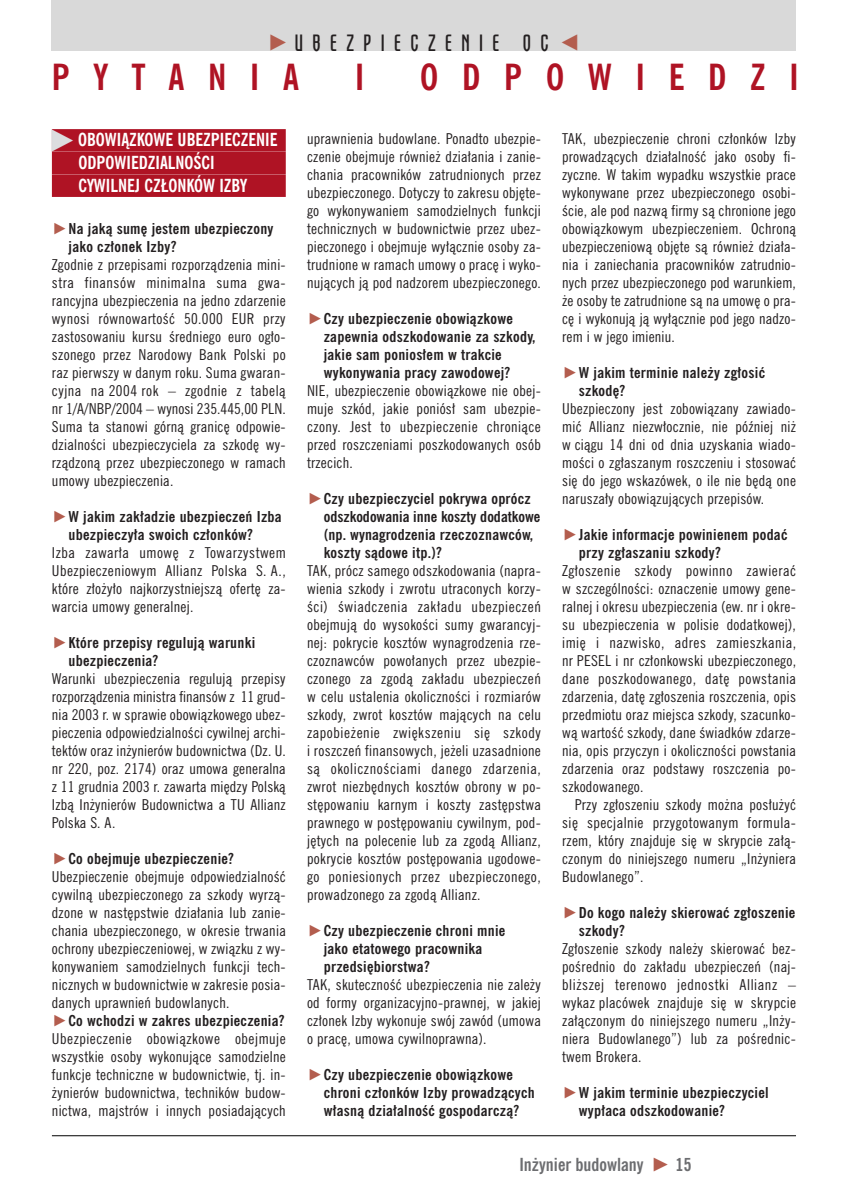
<style>
.page{position:relative;width:858px;height:1199px;background:#fff}
.page>*{position:absolute;margin:0;border:0;box-sizing:border-box;transform-origin:0 0}
.t1{font:700 condensed 36px "News Gothic PL";letter-spacing:.655em;color:#af1324}
.t2{font:700 24px "Orbon PL";letter-spacing:.39em;color:#231f20}
.t3{font:700 condensed 18px/22.6px "News Gothic PL";color:#fff}
.t4{font:700 condensed 18px "News Gothic PL";color:#6c6d70}
.t5{font:condensed 15px/18px "News Gothic PL";letter-spacing:.015em;color:#231f20;text-align:justify;scale:1.05 1}
.t6{font:700 condensed 15px/18px "News Gothic PL";letter-spacing:.015em;color:#231f20;scale:1.05 1}
.s1{font-family:"Newspaper Pi PL";font-weight:400;font-size:21px;color:#b35d4e}
.s2{font-family:"Newspaper Pi PL";font-weight:400;font-stretch:normal;font-size:29.25px;color:#dcdddf}
.s3{font-family:"Newspaper Pi PL";font-weight:400;font-stretch:normal;color:#b35d4e}
.s4{font-family:"Newspaper Pi PL";font-stretch:normal;color:#b35d4e}
.s5{font-weight:700}
</style>
<div class="page">
<hr style="left:52px;top:1135px;width:744px;height:1px;background:#000">
<div style="left:52px;top:0;width:744px;height:51px;background:#d9d9d9"></div>
<div style="left:52px;top:129px;width:234px;height:23px;background:#af1324"></div>
<div style="left:52px;top:152px;width:234px;height:22px;background:#af1324"></div>
<div style="left:52px;top:174px;width:234px;height:23px;background:#af1324"></div>
<h2 class="t2" style="left:267px;top:35px;width:316px"><span class="s1">V</span>UBEZPIECZENIE OC<span class="s1">C</span></h2>
<h1 class="t1" style="left:52px;top:64px;width:249px">PYTANIA</h1>
<h1 class="t1" style="left:355px;top:64px;width:11px">I</h1>
<h1 class="t1" style="left:420px;top:64px;width:380px">ODPOWIEDZI</h1>
<p class="t3" style="left:78px;top:130px;width:201px;text-indent:-32px"><span class="s2">V</span>OBOWIÑZKOWE UBEZPIECZENIE<br>ODPOWIEDZIALNOÂCI<br>CYWILNEJ CZ¸ONKÓW IZBY</p>
<p class="t6" style="left:69px;top:221px;width:197px;text-indent:-17px"><span class="s3">V</span>Na jakà sum´ jestem ubezpieczony jako cz∏onek Izby?</p>
<p class="t5" style="left:52px;top:257px;width:224px">Zgodnie z przepisami rozporzàdzenia mini&shy;stra finansów minimalna suma gwa&shy;rancyjna ubezpieczenia na jedno zdarzenie wynosi równowartoÊç 50.000 EUR przy zastosowaniu kursu Êredniego euro og∏o&shy;szonego przez Narodowy Bank Polski po raz pierwszy w danym roku. Suma gwaran&shy;cyjna na 2004 rok – zgodnie z tabelà nr 1/A/NBP/2004 – wynosi 235.445,00 PLN.<br>Suma ta stanowi górnà granic´ odpowie&shy;dzialnoÊci ubezpieczyciela za szkod´ wy&shy;rzàdzonà przez ubezpieczonego w ramach umowy ubezpieczenia.</p>
<p class="t6" style="left:69px;top:509px;width:204px;text-indent:-17px"><span class="s3">V</span>W jakim zak∏adzie ubezpieczeƒ Izba ubezpieczy∏a swoich cz∏onków?</p>
<p class="t5" style="left:52px;top:545px;width:224px">Izba zawar∏a umow´ z Towarzystwem Ubezpieczeniowym Allianz Polska S. A., które z∏o˝y∏o najkorzystniejszà ofert´ za&shy;warcia umowy generalnej.</p>
<p class="t6" style="left:69px;top:635px;width:179px;text-indent:-17px"><span class="s3">V</span>Które przepisy regulujà warunki ubezpieczenia?</p>
<p class="t5" style="left:52px;top:671px;width:224px">Warunki ubezpieczenia regulujà przepisy rozporzàdzenia ministra finansów z 11 grud&shy;nia 2003 r. w sprawie obowiàzkowego ubez&shy;pieczenia odpowiedzialnoÊci cywilnej archi&shy;tektów oraz in˝ynierów budownictwa (Dz. U. nr 220, poz. 2174) oraz umowa generalna z 11 grudnia 2003 r. zawarta mi´dzy Polskà Izbà In˝ynierów Budownictwa a TU Allianz Polska S. A.</p>
<p class="t5" style="left:52px;top:851px;width:224px;text-align:left"><span class="s4">V</span><span class="s5">Co obejmuje ubezpieczenie?<br></span>Ubezpieczenie obejmuje odpowiedzialnoÊç cywilnà ubezpieczonego za szkody wyrzà&shy;dzone w nast´pstwie dzia∏ania lub zanie&shy;chania ubezpieczonego, w okresie trwania ochrony ubezpieczeniowej, w zwiàzku z wy&shy;konywaniem samodzielnych funkcji tech&shy;nicznych w budownictwie w zakresie posia&shy;danych uprawnieƒ budowlanych.<br><span class="s4">V</span><span class="s5">Co wchodzi w zakres ubezpieczenia?<br></span>Ubezpieczenie obowiàzkowe obejmuje wszystkie osoby wykonujàce samodzielne funkcje techniczne w budownictwie, tj. in-˝ynierów budownictwa, techników budow&shy;nictwa, majstrów i innych posiadajàcych</p>
<p class="t5" style="left:307px;top:131px;width:224px">uprawnienia budowlane. Ponadto ubezpie&shy;czenie obejmuje równie˝ dzia∏ania i zanie&shy;chania pracowników zatrudnionych przez ubezpieczonego. Dotyczy to zakresu obj´te&shy;go wykonywaniem samodzielnych funkcji technicznych w budownictwie przez ubez&shy;pieczonego i obejmuje wy∏àcznie osoby za&shy;trudnione w ramach umowy o prac´ i wyko&shy;nujàcych jà pod nadzorem ubezpieczonego.</p>
<p class="t6" style="left:324px;top:311px;width:203px;text-indent:-17px"><span class="s3">V</span>Czy ubezpieczenie obowiàzkowe zapewnia odszkodowanie za szkody, jakie sam ponios∏em w trakcie wykonywania pracy zawodowej?</p>
<p class="t5" style="left:307px;top:383px;width:224px">NIE, ubezpieczenie obowiàzkowe nie obej&shy;muje szkód, jakie poniós∏ sam ubezpie&shy;czony. Jest to ubezpieczenie chroniàce przed roszczeniami poszkodowanych osób trzecich.</p>
<p class="t6" style="left:324px;top:491px;width:208px;text-indent:-17px"><span class="s3">V</span>Czy ubezpieczyciel pokrywa oprócz odszkodowania inne koszty dodatkowe (np. wynagrodzenia rzeczoznawców, koszty sàdowe itp.)?</p>
<p class="t5" style="left:307px;top:563px;width:224px">TAK, prócz samego odszkodowania (napra&shy;wienia szkody i zwrotu utraconych korzy-Êci) Êwiadczenia zak∏adu ubezpieczeƒ obejmujà do wysokoÊci sumy gwarancyj&shy;nej: pokrycie kosztów wynagrodzenia rze&shy;czoznawców powo∏anych przez ubezpie&shy;czonego za zgodà zak∏adu ubezpieczeƒ w celu ustalenia okolicznoÊci i rozmiarów szkody, zwrot kosztów majàcych na celu zapobie˝enie zwi´kszeniu si´ szkody i roszczeƒ finansowych, je˝eli uzasadnione sà okolicznoÊciami danego zdarzenia, zwrot niezb´dnych kosztów obrony w po&shy;st´powaniu karnym i koszty zast´pstwa prawnego w post´powaniu cywilnym, pod&shy;j´tych na polecenie lub za zgodà Allianz, pokrycie kosztów post´powania ugodowe&shy;go poniesionych przez ubezpieczonego, prowadzonego za zgodà Allianz.</p>
<p class="t6" style="left:324px;top:923px;width:175px;text-indent:-17px"><span class="s3">V</span>Czy ubezpieczenie chroni mnie jako etatowego pracownika przedsi´biorstwa?</p>
<p class="t5" style="left:307px;top:977px;width:224px">TAK, skutecznoÊç ubezpieczenia nie zale˝y od formy organizacyjno-prawnej, w jakiej cz∏onek Izby wykonuje swój zawód (umowa o prac´, umowa cywilnoprawna).</p>
<p class="t6" style="left:324px;top:1067px;width:203px;text-indent:-17px"><span class="s3">V</span>Czy ubezpieczenie obowiàzkowe chroni cz∏onków Izby prowadzàcych w∏asnà dzia∏alnoÊç gospodarczà?</p>
<p class="t5" style="left:562px;top:131px;width:224px">TAK, ubezpieczenie chroni cz∏onków Izby prowadzàcych dzia∏alnoÊç jako osoby fi&shy;zyczne. W takim wypadku wszystkie prace wykonywane przez ubezpieczonego osobi-Êcie, ale pod nazwà firmy sà chronione jego obowiàzkowym ubezpieczeniem. Ochronà ubezpieczeniowà obj´te sà równie˝ dzia∏a&shy;nia i zaniechania pracowników zatrudnio&shy;nych przez ubezpieczonego pod warunkiem, ˝e osoby te zatrudnione sà na umow´ o pra&shy;c´ i wykonujà jà wy∏àcznie pod jego nadzo&shy;rem i w jego imieniu.</p>
<p class="t6" style="left:579px;top:365px;width:179px;text-indent:-17px"><span class="s3">V</span>W jakim terminie nale˝y zg∏osiç szkod´?</p>
<p class="t5" style="left:562px;top:401px;width:224px">Ubezpieczony jest zobowiàzany zawiado&shy;miç Allianz niezw∏ocznie, nie póêniej ni˝ w ciàgu 14 dni od dnia uzyskania wiado&shy;moÊci o zg∏aszanym roszczeniu i stosowaç si´ do jego wskazówek, o ile nie b´dà one narusza∏y obowiàzujàcych przepisów.</p>
<p class="t6" style="left:579px;top:527px;width:200px;text-indent:-17px"><span class="s3">V</span>Jakie informacje powinienem podaç przy zg∏aszaniu szkody?</p>
<p class="t5" style="left:562px;top:563px;width:224px">Zg∏oszenie szkody powinno zawieraç w szczególnoÊci: oznaczenie umowy gene&shy;ralnej i okresu ubezpieczenia (ew. nr i okre&shy;su ubezpieczenia w polisie dodatkowej), imi´ i nazwisko, adres zamieszkania, nr PESEL i nr cz∏onkowski ubezpieczonego, dane poszkodowanego, dat´ powstania zdarzenia, dat´ zg∏oszenia roszczenia, opis przedmiotu oraz miejsca szkody, szacunko&shy;wà wartoÊç szkody, dane Êwiadków zdarze&shy;nia, opis przyczyn i okolicznoÊci powstania zdarzenia oraz podstawy roszczenia po&shy;szkodowanego.</p>
<p class="t5" style="left:562px;top:797px;width:224px;text-indent:13px">Przy zg∏oszeniu szkody mo˝na pos∏u˝yç si´ specjalnie przygotowanym formula&shy;rzem, który znajduje si´ w skrypcie za∏à&shy;czonym do niniejszego numeru „In˝yniera Budowlanego”.</p>
<p class="t6" style="left:579px;top:905px;width:208px;text-indent:-17px"><span class="s3">V</span>Do kogo nale˝y skierowaç zg∏oszenie szkody?</p>
<p class="t5" style="left:562px;top:941px;width:224px">Zg∏oszenie szkody nale˝y skierowaç bez&shy;poÊrednio do zak∏adu ubezpieczeƒ (naj&shy;bli˝szej terenowo jednostki Allianz – wykaz placówek znajduje si´ w skrypcie za∏àczonym do niniejszego numeru „In˝y&shy;niera Budowlanego”) lub za poÊrednic&shy;twem Brokera.</p>
<p class="t6" style="left:579px;top:1085px;width:182px;text-indent:-17px"><span class="s3">V</span>W jakim terminie ubezpieczyciel wyp∏aca odszkodowanie?</p>
<p class="t4" style="left:519px;top:1158px;width:174px">In˝ynier budowlany <span class="s3">V</span> 15</p>
</div>
